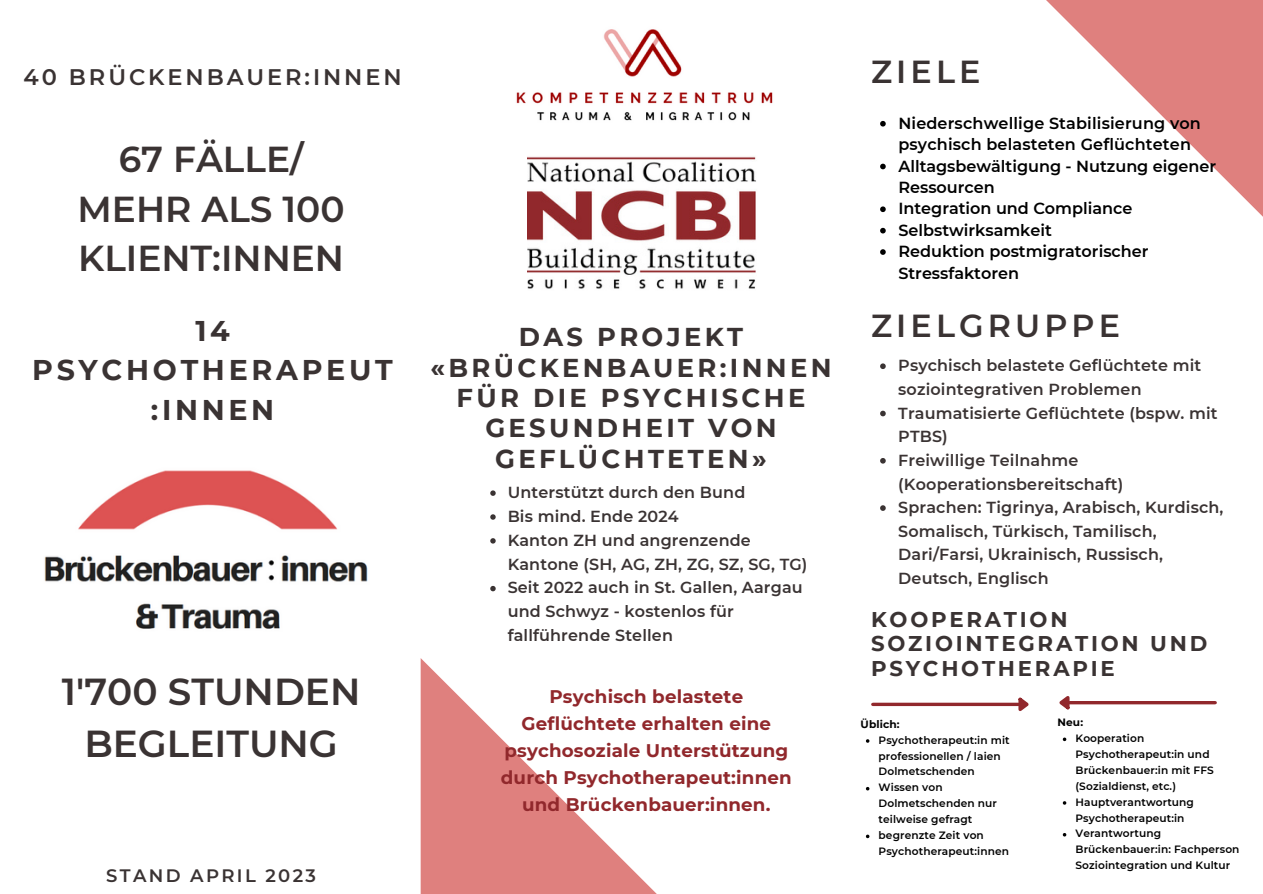
<style>
.page{position:relative;width:1263px;height:894px;background:#fff}
.page>*{position:absolute;margin:0;border:0;box-sizing:border-box;transform-origin:0 0}
.t1{font:600 37.5px/51.8px "Montserrat";color:#3a3333;text-align:center}
.t2{font:600 36px/49.5px "Montserrat";color:#3a3333}
.t3{font:600 31.8px "Montserrat";letter-spacing:.13em;color:#3a3333}
.t4{font:700 28.5px/39.3px "Montserrat";letter-spacing:.13em;color:#3a3333;text-align:center}
.t5{font:700 25.8px/30.3px "Montserrat";letter-spacing:.13em;color:#3a3333;text-align:center}
.t6{font:600 22.5px "Montserrat";letter-spacing:.13em;color:#3a3333}
.t7{font:700 21.3px/24.8px "Montserrat";letter-spacing:.13em;color:#3a3333}
.t8{font:700 18.3px/27px "Montserrat";letter-spacing:.01em;color:#91282c;text-align:center}
.t9{font:600 18px "Montserrat";letter-spacing:.13em;color:#3a3333}
.t10{font:600 16.05px/21.3px "Montserrat";color:#000}
.t11{font:600 16.05px/23.9px "Montserrat";letter-spacing:.01em;color:#3a3333}
.t12{font:600 15.9px/23.5px "Montserrat";letter-spacing:.01em;color:#3a3333}
.t13{font:600 10.65px/15.9px "Montserrat";letter-spacing:.01em;color:#000}
.t14{font:700 10.65px "Montserrat";letter-spacing:.01em;color:#000}
</style>
<div class="page">
<svg style="left:421px;top:658px;width:235px;height:235px"></svg>
<svg style="left:1046px;top:0;width:217px;height:217px"></svg>
<img style="left:516px;top:29px;width:257px;height:92px">
<img style="left:528px;top:156px;width:228px;height:133px">
<hr style="left:873px;top:702px;width:145px;height:3px;background:#91282c">
<svg style="left:1015px;top:697px;width:14px;height:14px"></svg>
<svg style="left:1073px;top:701px;width:142px;height:3px"></svg>
<svg style="left:1059px;top:696px;width:14px;height:14px"></svg>
<img style="left:44px;top:470px;width:324px;height:159px">
<svg style="left:490px;top:490px;width:6px;height:5px"></svg>
<svg style="left:490px;top:514px;width:6px;height:5px"></svg>
<svg style="left:490px;top:538px;width:6px;height:5px"></svg>
<svg style="left:490px;top:585px;width:6px;height:6px"></svg>
<svg style="left:880px;top:121px;width:6px;height:5px"></svg>
<svg style="left:880px;top:164px;width:6px;height:5px"></svg>
<svg style="left:880px;top:206px;width:6px;height:6px"></svg>
<svg style="left:880px;top:228px;width:6px;height:5px"></svg>
<svg style="left:880px;top:249px;width:6px;height:6px"></svg>
<svg style="left:880px;top:363px;width:6px;height:6px"></svg>
<svg style="left:880px;top:410px;width:6px;height:6px"></svg>
<svg style="left:880px;top:458px;width:6px;height:5px"></svg>
<svg style="left:880px;top:505px;width:6px;height:5px"></svg>
<p class="t6" style="left:24px;top:63px;width:380px">40 BRÜCKENBAUER:INNEN</p>
<p class="t2" style="left:119px;top:134px;width:186px">67 FÄLLE/</p>
<p class="t2" style="left:78px;top:184px;width:268px">MEHR ALS 100<br>KLIENT:INNEN</p>
<p class="t4" style="left:32px;top:311px;width:362px">14<br>PSYCHOTHERAPEUT :INNEN</p>
<p class="t5" style="left:519px;top:321px;width:226px">DAS PROJEKT</p>
<p class="t5" style="left:430px;top:352px;width:403px">«BRÜCKENBAUER:INNEN<br>FÜR DIE PSYCHISCHE<br>GESUNDHEIT VON<br>GEFLÜCHTETEN»</p>
<p class="t1" style="left:62px;top:665px;width:300px">1'700 STUNDEN<br>BEGLEITUNG</p>
<p class="t9" style="left:106px;top:863px;width:211px">STAND APRIL 2023</p>
<p class="t11" style="left:508px;top:480px;width:239px">Unterstützt durch den Bund</p>
<p class="t11" style="left:508px;top:504px;width:173px">Bis mind. Ende 2024</p>
<p class="t11" style="left:508px;top:528px;width:301px">Kanton ZH und angrenzende<br>Kantone (SH, AG, ZH, ZG, SZ, SG, TG)</p>
<p class="t11" style="left:508px;top:575px;width:297px">Seit 2022 auch in St. Gallen, Aargau und Schwyz - kostenlos für fallführende Stellen</p>
<p class="t8" style="left:501px;top:682px;width:292px">Psychisch belastete<br>Geflüchtete erhalten eine psychosoziale Unterstützung durch Psychotherapeut:innen und Brückenbauer:innen.</p>
<p class="t3" style="left:871px;top:52px;width:111px">ZIELE</p>
<p class="t10" style="left:898px;top:112px;width:304px">Niederschwellige Stabilisierung von psychisch belasteten Geflüchteten</p>
<p class="t10" style="left:898px;top:155px;width:319px">Alltagsbewältigung - Nutzung eigener<br>Ressourcen</p>
<p class="t10" style="left:898px;top:198px;width:236px">Integration und Compliance</p>
<p class="t10" style="left:898px;top:219px;width:155px">Selbstwirksamkeit</p>
<p class="t10" style="left:898px;top:240px;width:252px">Reduktion postmigratorischer<br>Stressfaktoren</p>
<p class="t3" style="left:871px;top:306px;width:250px">ZIELGRUPPE</p>
<p class="t12" style="left:898px;top:354px;width:305px">Psychisch belastete Geflüchtete mit soziointegrativen Problemen</p>
<p class="t12" style="left:898px;top:401px;width:321px">Traumatisierte Geflüchtete (bspw. mit<br>PTBS)</p>
<p class="t12" style="left:898px;top:448px;width:227px">Freiwillige Teilnahme (Kooperationsbereitschaft)</p>
<p class="t12" style="left:898px;top:495px;width:327px">Sprachen: Tigrinya, Arabisch, Kurdisch, Somalisch, Türkisch, Tamilisch, Dari/Farsi, Ukrainisch, Russisch, Deutsch, Englisch</p>
<p class="t7" style="left:871px;top:606px;width:338px">KOOPERATION<br>SOZIOINTEGRATION UND<br>PSYCHOTHERAPIE</p>
<p class="t14" style="left:861px;top:717px;width:41px">Üblich:</p>
<p class="t13" style="left:879px;top:731px;width:133px">Psychotherapeut:in mit professionellen / laien<br>Dolmetschenden</p>
<p class="t13" style="left:879px;top:779px;width:120px">Wissen von<br>Dolmetschenden nur teilweise gefragt</p>
<p class="t13" style="left:879px;top:827px;width:132px">begrenzte Zeit von<br>Psychotherapeut:innen</p>
<p class="t14" style="left:1057px;top:715px;width:27px">Neu:</p>
<p class="t13" style="left:1075px;top:730px;width:140px">Kooperation<br>Psychotherapeut:in und<br>Brückenbauer:in mit FFS (Sozialdienst, etc.)</p>
<p class="t13" style="left:1075px;top:793px;width:120px">Hauptverantwortung<br>Psychotherapeut:in</p>
<p class="t13" style="left:1075px;top:825px;width:166px">Verantwortung<br>Brückenbauer:in: Fachperson<br>Soziointegration und Kultur</p>
</div>
